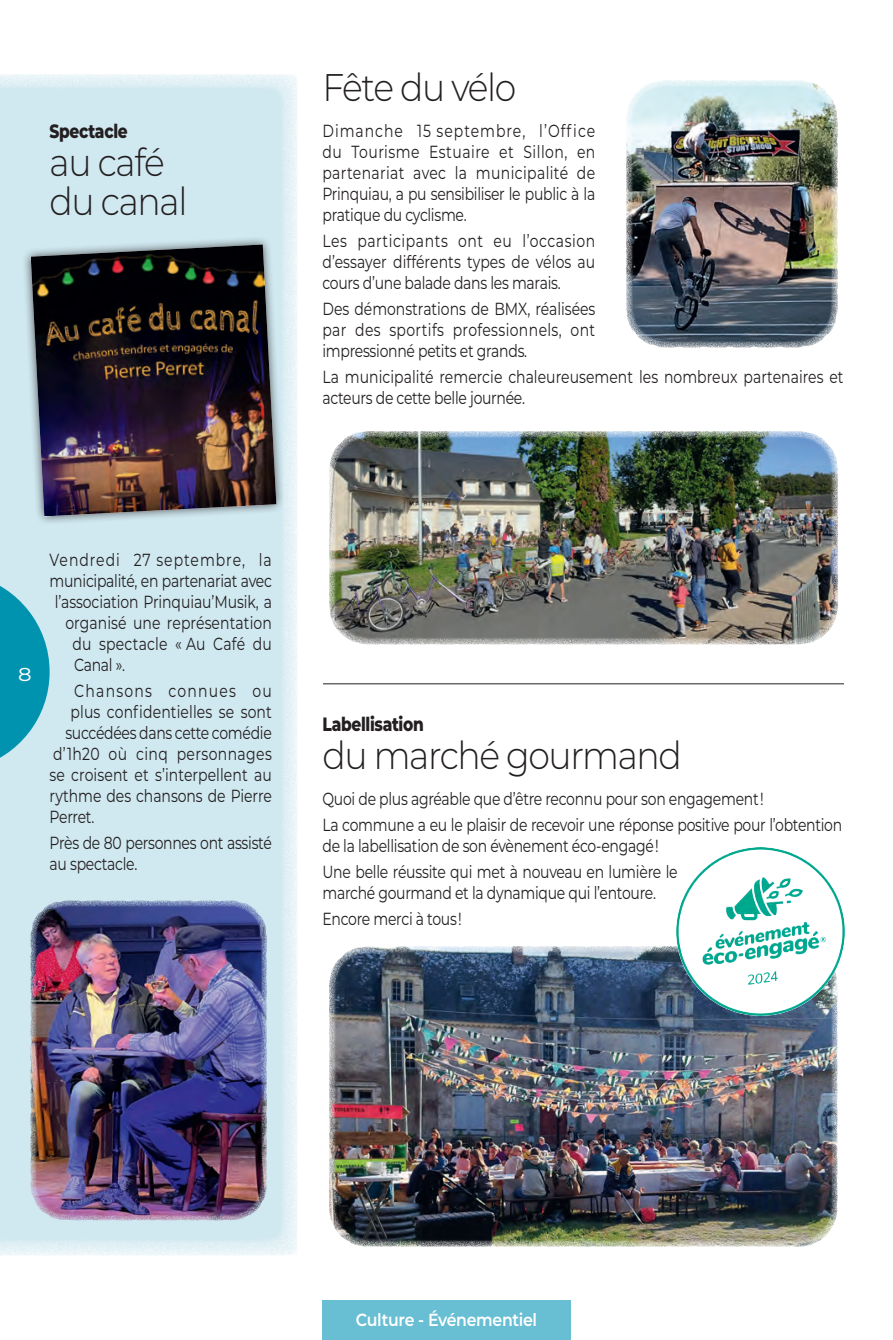
<style>
.page{position:relative;width:893px;height:1340px;background:#fff}
.page>*{position:absolute;margin:0;border:0;box-sizing:border-box;transform-origin:0 0}
.t1{font:300 38.5px/38.5px "Montserrat";letter-spacing:-.04em;color:#231f20;scale:.9 1}
.t2{font:31.5px "Montserrat";color:#fff}
.t3{font:800 19.25px "Montserrat";letter-spacing:-.02em;color:#231f20;scale:.8 1}
.t4{font:17.5px/21px "Montserrat";letter-spacing:-.02em;color:#231f20;scale:.8 1}
.t5{font:17.5px/21px "Montserrat";letter-spacing:.005em;color:#231f20;scale:.8 1}
.t6{font:17.5px "Montserrat";letter-spacing:.01em;color:#231f20;scale:.8 1}
.t7{font:17.5px "Montserrat";letter-spacing:.03em;color:#231f20;scale:.8 1}
.t8{font:17.5px "Montserrat";letter-spacing:.07em;color:#231f20;scale:.8 1}
.t9{font:600 17.5px "Montserrat";letter-spacing:-.02em;color:#fff;scale:.9 1}
.t10{font:17.5px "Montserrat";letter-spacing:.015em;color:#231f20;scale:.8 1}
.t11{font:17.5px "Montserrat";letter-spacing:.09em;color:#231f20;scale:.8 1}
</style>
<div class="page">
<div style="left:0;top:74px;width:298px;height:1181px;background:#d0e8f0"></div>
<svg style="left:0;top:586px;width:50px;height:172px"></svg>
<div style="left:322px;top:1300px;width:248px;height:39px;background:#68bed2"></div>
<img style="left:30px;top:900px;width:237px;height:321px">
<img style="left:329px;top:940px;width:516px;height:307px">
<div style="left:22px;top:235px;width:264px;height:290px;background:#231f20;opacity:.75"></div>
<img style="left:31px;top:244px;width:245px;height:272px">
<img style="left:676px;top:847px;width:169px;height:168px;border-radius:84px">
<img style="left:626px;top:80px;width:212px;height:268px">
<img style="left:329px;top:431px;width:509px;height:214px">
<hr style="left:323px;top:683px;width:521px;height:1px;background:#231f20">
<p class="t3" style="left:50px;top:117px;width:99px">Spectacle</p>
<h1 class="t1" style="left:50px;top:142px;width:155px">au café du canal</h1>
<h1 class="t1" style="left:322px;top:67px;width:217px">Fête du vélo</h1>
<p class="t4" style="left:322px;top:120px;width:343px;text-align:justify">Dimanche 15 septembre, l’Office du Tourisme Estuaire et Sillon, en partenariat avec la municipalité de Prinquiau, a pu sensibiliser le public à la pratique du cyclisme.</p>
<p class="t4" style="left:322px;top:230px;width:343px;text-align:justify">Les participants ont eu l’occasion d’essayer différents types de vélos au cours d’une balade dans les marais.</p>
<p class="t4" style="left:322px;top:298px;width:343px;text-align:justify">Des démonstrations de BMX, réalisées par des sportifs professionnels, ont impressionné petits et grands.</p>
<p class="t5" style="left:322px;top:366px;width:653px">La municipalité remercie chaleureusement les nombreux partenaires et acteurs de cette belle journée.</p>
<h2 class="t2" style="left:18px;top:648px;width:15px">8</h2>
<p class="t8" style="left:50px;top:547px;width:279px">Vendredi 27 septembre, la</p>
<p class="t4" style="left:50px;top:569px;width:279px">municipalité, en partenariat avec</p>
<p class="t4" style="left:55px;top:590px;width:273px">l’association Prinquiau’Musik, a</p>
<p class="t5" style="left:65px;top:611px;width:260px">organisé une représentation</p>
<p class="t10" style="left:72px;top:631px;width:251px">du spectacle « Au Café du</p>
<p class="t4" style="left:74px;top:653px;width:65px">Canal ».</p>
<p class="t11" style="left:74px;top:678px;width:249px">Chansons connues ou</p>
<p class="t6" style="left:71px;top:699px;width:253px">plus confidentielles se sont</p>
<p class="t4" style="left:65px;top:721px;width:260px">succédées dans cette comédie</p>
<p class="t7" style="left:53px;top:741px;width:275px">d’1h20 où cinq personnages</p>
<p class="t5" style="left:50px;top:763px;width:279px">se croisent et s’interpellent au</p>
<p class="t4" style="left:50px;top:784px;width:279px">rythme des chansons de Pierre</p>
<p class="t4" style="left:50px;top:805px;width:58px">Perret.</p>
<p class="t4" style="left:50px;top:831px;width:279px">Près de 80 personnes ont assisté au spectacle.</p>
<p class="t3" style="left:322px;top:709px;width:128px">Labellisation</p>
<h1 class="t1" style="left:322px;top:735px;width:401px">du marché gourmand</h1>
<p class="t4" style="left:322px;top:785px;width:651px;line-height:25.9px">Quoi de plus agréable que d’être reconnu pour son engagement !<br>La commune a eu le plaisir de recevoir une réponse positive pour l’obtention</p>
<p class="t4" style="left:322px;top:832px;width:446px;line-height:25.9px">de la labellisation de son évènement éco-engagé !<br>Une belle réussite qui met à nouveau en lumière le</p>
<p class="t4" style="left:322px;top:879px;width:418px;line-height:25.9px">marché gourmand et la dynamique qui l’entoure.<br>Encore merci à tous !</p>
<p class="t9" style="left:356px;top:1307px;width:203px">Culture - Événementiel</p>
</div>
